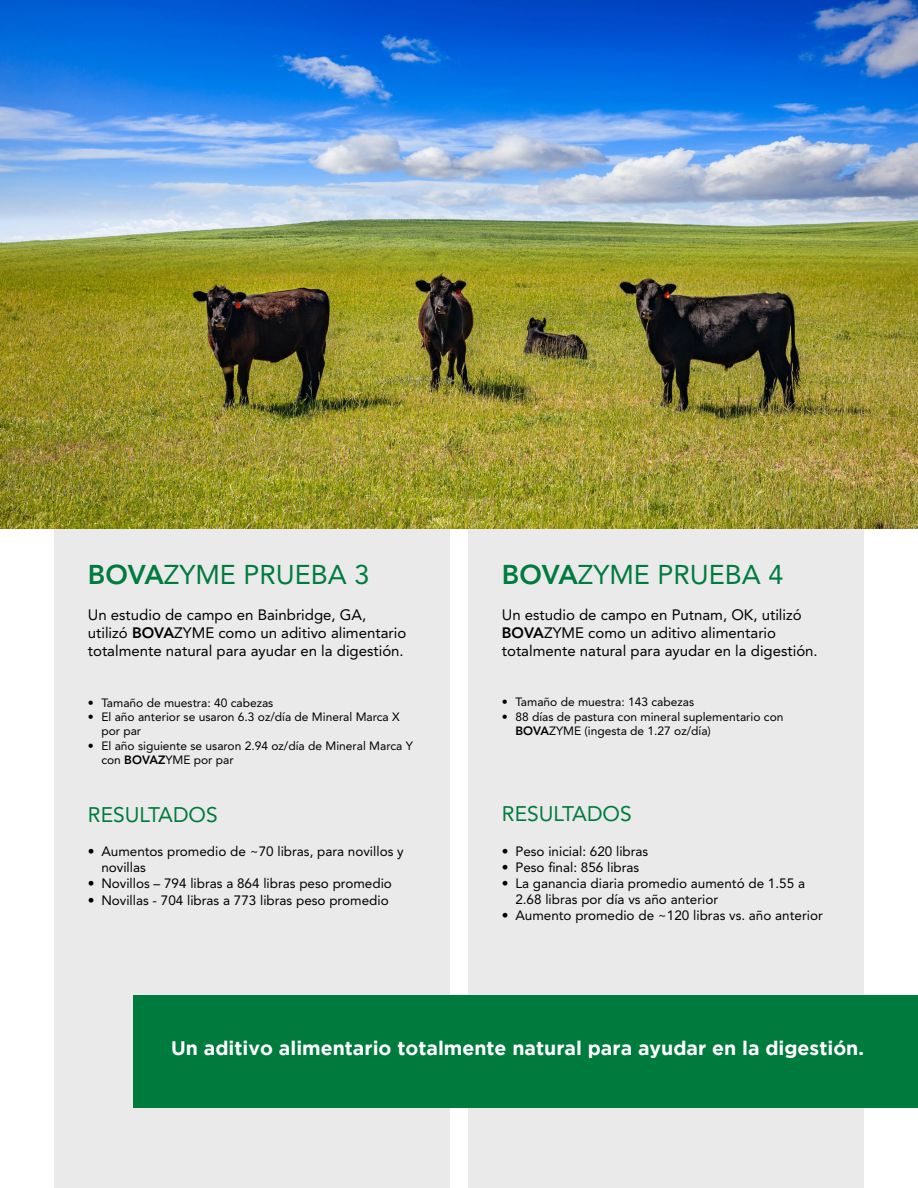
<style>
.page{position:relative;width:918px;height:1188px;background:#fff}
.page>*{position:absolute;margin:0;border:0;box-sizing:border-box;transform-origin:0 0}
.t1{font:27px "Avenir LT Std";color:#007b3e}
.t2{font:21px "Avenir LT Std";color:#007b3e}
.t3{font:700 19.5px "Gotham";color:#fff}
.t4{font:15px/18px "Avenir LT Std";color:#000}
.t5{font:13.5px/16.2px "Avenir LT Std";color:#000}
.t6{font:12px/14.4px "Avenir LT Std";color:#000}
.s1{font-weight:800}
</style>
<div class="page">
<div style="left:54px;top:0;width:396px;height:1188px;background:#eaeaea"></div>
<div style="left:468px;top:0;width:396px;height:1188px;background:#eaeaea"></div>
<div style="left:133px;top:995px;width:785px;height:113px;background:#007b3e"></div>
<img style="left:0;top:0;width:918px;height:528px">
<h1 class="t1" style="left:88px;top:559px;width:283px"><span class="s1">BOVA</span>ZYME PRUEBA 3</h1>
<p class="t4" style="left:88px;top:606px;width:320px">Un estudio de campo en Bainbridge, GA, utilizó <span class="s1">BOVA</span>ZYME como un aditivo alimentario totalmente natural para ayudar en la digestión.</p>
<p class="t6" style="left:88px;top:695px;width:187px">• Tamaño de muestra: 40 cabezas</p>
<p class="t6" style="left:101px;top:710px;width:300px;text-indent:-13px">• El año anterior se usaron 6.3 oz/día de Mineral Marca X por par</p>
<p class="t6" style="left:101px;top:739px;width:313px;text-indent:-13px">• El año siguiente se usaron 2.94 oz/día de Mineral Marca Y con <span class="s1">BOVAZ</span>YME por par</p>
<h2 class="t2" style="left:88px;top:802px;width:131px">RESULTADOS</h2>
<p class="t5" style="left:101px;top:843px;width:304px;text-indent:-13px">• Aumentos promedio de ~70 libras, para novillos y novillas</p>
<p class="t5" style="left:88px;top:876px;width:306px">• Novillos – 794 libras a 864 libras peso promedio</p>
<p class="t5" style="left:88px;top:892px;width:302px">• Novillas - 704 libras a 773 libras peso promedio</p>
<h1 class="t1" style="left:502px;top:559px;width:283px"><span class="s1">BOVA</span>ZYME PRUEBA 4</h1>
<p class="t4" style="left:502px;top:606px;width:317px">Un estudio de campo en Putnam, OK, utilizó<br><span class="s1">BOVA</span>ZYME como un aditivo alimentario totalmente natural para ayudar en la digestión.</p>
<p class="t6" style="left:502px;top:695px;width:194px">• Tamaño de muestra: 143 cabezas</p>
<p class="t6" style="left:515px;top:709px;width:270px;text-indent:-14px">• 88 días de pastura con mineral suplementario con<br><span class="s1">BOVA</span>ZYME (ingesta de 1.27 oz/día)</p>
<h2 class="t2" style="left:502px;top:802px;width:131px">RESULTADOS</h2>
<p class="t5" style="left:502px;top:843px;width:148px">• Peso inicial: 620 libras</p>
<p class="t5" style="left:502px;top:859px;width:139px">• Peso final: 856 libras</p>
<p class="t5" style="left:515px;top:875px;width:291px;text-indent:-14px">• La ganancia diaria promedio aumentó de 1.55 a<br>2.68 libras por día vs año anterior</p>
<p class="t5" style="left:502px;top:908px;width:322px">• Aumento promedio de ~120 libras vs. año anterior</p>
<h3 class="t3" style="left:171px;top:1036px;width:694px">Un aditivo alimentario totalmente natural para ayudar en la digestión.</h3>
</div>
